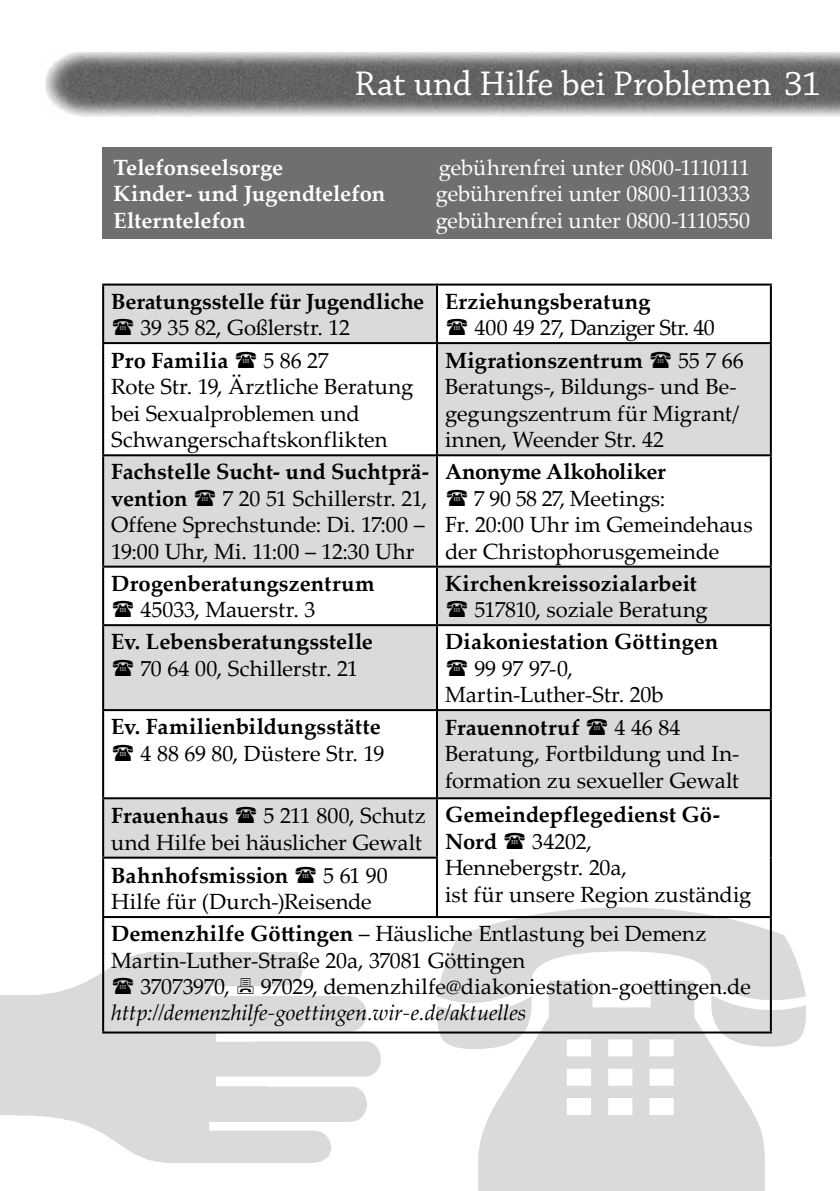
<style>
.page{position:relative;width:840px;height:1191px;background:#fff}
.page>*{position:absolute;margin:0;border:0;box-sizing:border-box;transform-origin:0 0}
.t1{font:36px "Chaparral Pro";color:#fff}
.t2{font:22px/26.4px "Palatino Linotype";letter-spacing:-.005em;color:#000}
.t3{font:700 22px/26.4px "Palatino Linotype";color:#000}
.t4{font:22px "Palatino Linotype";color:#fff}
.t5{font:700 22px "Palatino Linotype";color:#fff}
.t6{font:italic 22px "Palatino Linotype";letter-spacing:-.005em;color:#000}
.t7{font:700 22px "Palatino Linotype";letter-spacing:-.025em;color:#000}
.t8{font:22px "Palatino Linotype";letter-spacing:-.025em;color:#000}
.s1{font-weight:700}
</style>
<div class="page">
<img style="left:45px;top:51px;width:794px;height:65px">
<img style="left:0;top:953px;width:380px;height:209px">
<div style="left:102px;top:147px;width:669px;height:92px;background:#706f6f"></div>
<svg style="left:437px;top:907px;width:368px;height:284px;fill:#dadada"></svg>
<svg style="left:104px;top:285px;width:665px;height:571px;fill:#dadada"></svg>
<hr style="left:102px;top:283px;width:335px;height:2px;background:#000">
<hr style="left:102px;top:285px;width:2px;height:57px;background:#000">
<hr style="left:437px;top:283px;width:334px;height:2px;background:#000">
<hr style="left:436px;top:285px;width:2px;height:57px;background:#000">
<hr style="left:769px;top:285px;width:2px;height:57px;background:#000">
<hr style="left:102px;top:342px;width:335px;height:2px;background:#000">
<hr style="left:102px;top:344px;width:2px;height:110px;background:#000">
<hr style="left:437px;top:342px;width:334px;height:2px;background:#000">
<hr style="left:436px;top:344px;width:2px;height:110px;background:#000">
<hr style="left:769px;top:344px;width:2px;height:110px;background:#000">
<hr style="left:102px;top:454px;width:335px;height:2px;background:#000">
<hr style="left:102px;top:456px;width:2px;height:109px;background:#000">
<hr style="left:437px;top:454px;width:334px;height:2px;background:#000">
<hr style="left:436px;top:456px;width:2px;height:109px;background:#000">
<hr style="left:769px;top:456px;width:2px;height:109px;background:#000">
<hr style="left:102px;top:565px;width:335px;height:2px;background:#000">
<hr style="left:102px;top:567px;width:2px;height:57px;background:#000">
<hr style="left:437px;top:565px;width:334px;height:2px;background:#000">
<hr style="left:436px;top:567px;width:2px;height:57px;background:#000">
<hr style="left:769px;top:567px;width:2px;height:57px;background:#000">
<hr style="left:102px;top:624px;width:335px;height:2px;background:#000">
<hr style="left:102px;top:626px;width:2px;height:83px;background:#000">
<hr style="left:437px;top:624px;width:334px;height:2px;background:#000">
<hr style="left:436px;top:626px;width:2px;height:83px;background:#000">
<hr style="left:769px;top:626px;width:2px;height:83px;background:#000">
<hr style="left:102px;top:709px;width:335px;height:2px;background:#000">
<hr style="left:102px;top:711px;width:2px;height:86px;background:#000">
<hr style="left:437px;top:709px;width:334px;height:2px;background:#000">
<hr style="left:436px;top:711px;width:2px;height:86px;background:#000">
<hr style="left:769px;top:711px;width:2px;height:86px;background:#000">
<hr style="left:102px;top:797px;width:335px;height:2px;background:#000">
<hr style="left:102px;top:799px;width:2px;height:57px;background:#000">
<hr style="left:437px;top:797px;width:334px;height:2px;background:#000">
<hr style="left:436px;top:799px;width:2px;height:57px;background:#000">
<hr style="left:769px;top:799px;width:2px;height:58px;background:#000">
<hr style="left:102px;top:856px;width:336px;height:2px;background:#000">
<hr style="left:102px;top:858px;width:2px;height:58px;background:#000">
<hr style="left:436px;top:858px;width:2px;height:58px;background:#000">
<hr style="left:769px;top:857px;width:2px;height:59px;background:#000">
<hr style="left:102px;top:916px;width:335px;height:2px;background:#000">
<hr style="left:102px;top:918px;width:2px;height:113px;background:#000">
<hr style="left:437px;top:916px;width:334px;height:2px;background:#000">
<hr style="left:769px;top:918px;width:2px;height:113px;background:#000">
<hr style="left:102px;top:1031px;width:335px;height:2px;background:#000">
<hr style="left:437px;top:1031px;width:334px;height:2px;background:#000">
<svg style="left:113px;top:318px;width:20px;height:17px"></svg>
<svg style="left:446px;top:318px;width:21px;height:17px"></svg>
<svg style="left:236px;top:351px;width:20px;height:17px"></svg>
<svg style="left:650px;top:351px;width:20px;height:17px"></svg>
<svg style="left:195px;top:489px;width:20px;height:17px"></svg>
<svg style="left:446px;top:489px;width:21px;height:17px"></svg>
<svg style="left:113px;top:600px;width:20px;height:17px"></svg>
<svg style="left:446px;top:600px;width:21px;height:17px"></svg>
<svg style="left:113px;top:659px;width:20px;height:16px"></svg>
<svg style="left:446px;top:659px;width:21px;height:16px"></svg>
<svg style="left:113px;top:744px;width:20px;height:16px"></svg>
<svg style="left:586px;top:718px;width:20px;height:17px"></svg>
<svg style="left:236px;top:806px;width:20px;height:17px"></svg>
<svg style="left:504px;top:832px;width:20px;height:16px"></svg>
<svg style="left:113px;top:977px;width:20px;height:17px"></svg>
<svg style="left:237px;top:977px;width:16px;height:17px"></svg>
<h1 class="t1" style="left:354px;top:63px;width:468px">Rat und Hilfe bei Problemen 31</h1>
<p class="t5" style="left:113px;top:152px;width:171px">Telefonseelsorge</p>
<p class="t4" style="left:438px;top:152px;width:313px">gebührenfrei unter 0800-1110111</p>
<p class="t5" style="left:113px;top:178px;width:273px">Kinder- und Jugendtelefon</p>
<p class="t4" style="left:435px;top:178px;width:316px">gebührenfrei unter 0800-1110333</p>
<p class="t5" style="left:113px;top:205px;width:133px">Elterntelefon</p>
<p class="t4" style="left:435px;top:205px;width:316px">gebührenfrei unter 0800-1110550</p>
<p class="t3" style="left:111px;top:287px;width:314px">Beratungsstelle für Jugendliche</p>
<p class="t2" style="left:140px;top:313px;width:211px">39 35 82, Goßlerstr. 12</p>
<p class="t3" style="left:445px;top:287px;width:207px">Erziehungsberatung</p>
<p class="t2" style="left:474px;top:313px;width:242px">400 49 27, Danziger Str. 40</p>
<p class="t3" style="left:111px;top:346px;width:119px">Pro Familia</p>
<p class="t2" style="left:111px;top:346px;width:303px;text-indent:152px">5 86 27<br>Rote Str. 19, Ärztliche Beratung bei Sexualproblemen und<br>Schwangerschaftskonflikten</p>
<p class="t3" style="left:445px;top:346px;width:199px">Migrationszentrum</p>
<p class="t2" style="left:445px;top:346px;width:300px;text-indent:233px">55 7 66<br>Beratungs-, Bildungs- und Be&shy;gegungszentrum für Migrant/ innen, Weender Str. 42</p>
<p class="t3" style="left:111px;top:458px;width:319px">Fachstelle Sucht- und Suchtprä&shy;vention</p>
<p class="t2" style="left:111px;top:484px;width:317px;text-align:justify;text-indent:111px">7 20 51 Schillerstr. 21, Offene Sprechstunde: Di. 17:00 – 19:00 Uhr, Mi. 11:00 – 12:30 Uhr</p>
<p class="t3" style="left:111px;top:569px;width:265px">Drogenberatungszentrum</p>
<p class="t2" style="left:140px;top:595px;width:176px">45033, Mauerstr. 3</p>
<p class="t3" style="left:111px;top:628px;width:263px">Ev. Lebensberatungsstelle</p>
<p class="t2" style="left:140px;top:654px;width:219px">70 64 00, Schillerstr. 21</p>
<p class="t3" style="left:111px;top:712px;width:271px">Ev. Familienbildungsstätte</p>
<p class="t2" style="left:140px;top:739px;width:245px">4 88 69 80, Düstere Str. 19</p>
<p class="t7" style="left:445px;top:456px;width:222px">Anonyme Alkoholiker</p>
<p class="t2" style="left:445px;top:484px;width:309px;text-indent:29px">7 90 58 27, Meetings:<br>Fr. 20:00 Uhr im Gemeindehaus der Christophorusgemeinde</p>
<p class="t3" style="left:445px;top:569px;width:253px">Kirchenkreissozialarbeit</p>
<p class="t2" style="left:474px;top:595px;width:235px">517810, soziale Beratung</p>
<p class="t3" style="left:445px;top:628px;width:275px">Diakoniestation Göttingen</p>
<p class="t2" style="left:445px;top:654px;width:220px;text-indent:29px">99 97 97-0,<br>Martin-Luther-Str. 20b</p>
<p class="t3" style="left:445px;top:713px;width:136px">Frauennotruf</p>
<p class="t2" style="left:445px;top:713px;width:296px;text-indent:169px">4 46 84<br>Beratung, Fortbildung und In&shy;formation zu sexueller Gewalt</p>
<p class="t2" style="left:111px;top:801px;width:316px;text-align:right">5 211 800, Schutz<br>und Hilfe bei häuslicher Gewalt</p>
<p class="t3" style="left:445px;top:801px;width:276px">Gemeindepflegedienst Gö-<br>Nord</p>
<p class="t3" style="left:111px;top:801px;width:119px">Frauenhaus</p>
<p class="t2" style="left:445px;top:827px;width:308px;text-indent:87px">34202,<br>Hennebergstr. 20a,<br>ist für unsere Region zuständig</p>
<p class="t3" style="left:111px;top:861px;width:179px">Bahnhofsmission</p>
<p class="t2" style="left:111px;top:861px;width:278px;text-indent:212px">5 61 90<br>Hilfe für (Durch-)Reisende</p>
<p class="t2" style="left:111px;top:919px;width:596px"><span class="s1">Demenzhilfe Göttingen</span> – Häusliche Entlastung bei Demenz</p>
<p class="t2" style="left:111px;top:946px;width:415px">Martin-Luther-Straße 20a, 37081 Göttingen</p>
<p class="t8" style="left:140px;top:970px;width:91px">37073970,</p>
<p class="t2" style="left:261px;top:972px;width:491px">97029, demenzhilfe@diakoniestation-goettingen.de</p>
<p class="t6" style="left:111px;top:997px;width:416px">http://demenzhilfe-goettingen.wir-e.de/aktuelles</p>
</div>
